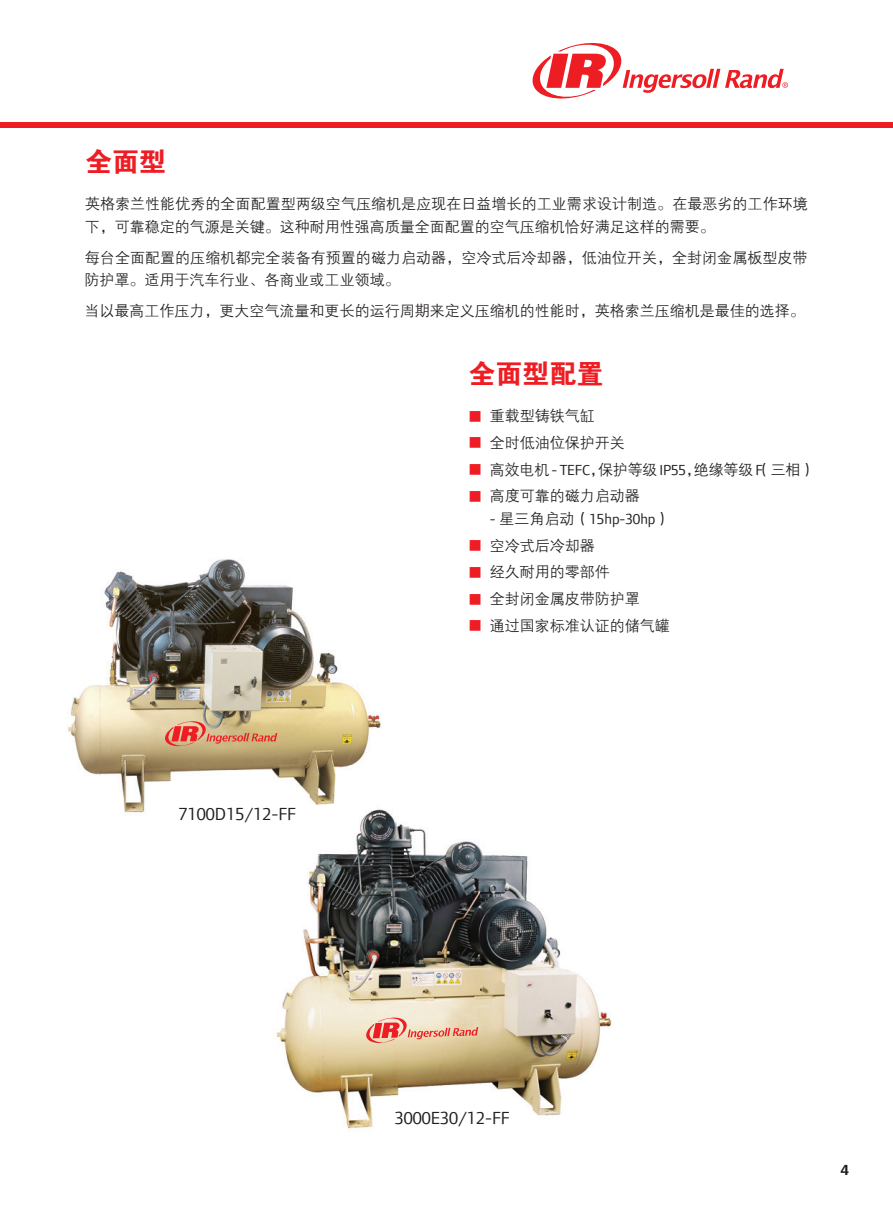
<style>
.page{position:relative;width:893px;height:1212px;background:#fff}
.page>*{position:absolute;margin:0;border:0;box-sizing:border-box;transform-origin:0 0}
.t1{font:27px "FZDHTJW GB1 0";color:#ee1d23}
.t2{font:18px "Foundry Form Sansbook";color:#231f20}
.t3{font:15px/22.5px "FZZDXJW GB1 0";color:#231f20}
.t4{font:15px "Foundry Form Sansbook";color:#231f20}
.t5{font:15px "Foundry Form Sansbold";color:#231f20}
.s1{font-size:13.5px;color:#ee1d23}
.s2{font-family:"Foundry Form Sansbook"}
.s3{font-family:"FZZDXJW GB1 0"}
</style>
<div class="page">
<img style="left:67px;top:559px;width:545px;height:570px">
<div style="left:0;top:122px;width:893px;height:6px;background:#ee1d23"></div>
<svg style="left:532px;top:42px;width:256px;height:57px"></svg>
<svg style="left:365px;top:1016px;width:113px;height:27px;background:#ebb39c"></svg>
<svg style="left:164px;top:720px;width:113px;height:27px;background:#d69974"></svg>
<h1 class="t1" style="left:85px;top:147px;width:82px">全面型</h1>
<p class="t3" style="left:85px;top:193px;width:724px">英格索兰性能优秀的全面配置型两级空气压缩机是应现在日益增长的工业需求设计制造。在最恶劣的工作环境下，可靠稳定的气源是关键。这种耐用性强高质量全面配置的空气压缩机恰好满足这样的需要。</p>
<p class="t3" style="left:85px;top:247px;width:724px">每台全面配置的压缩机都完全装备有预置的磁力启动器，空冷式后冷却器，低油位开关，全封闭金属板型皮带防护罩。适用于汽车行业、各商业或工业领域。</p>
<p class="t3" style="left:85px;top:300px;width:722px">当以最高工作压力，更大空气流量和更长的运行周期来定义压缩机的性能时，英格索兰压缩机是最佳的选择。</p>
<p class="t2" style="left:179px;top:804px;width:119px">7100D15/12-FF</p>
<h1 class="t1" style="left:469px;top:359px;width:136px">全面型配置</h1>
<p class="t3" style="left:469px;top:405px;width:128px"><span class="s1">■</span> 重载型铸铁气缸</p>
<p class="t3" style="left:469px;top:432px;width:158px"><span class="s1">■</span> 全时低油位保护开关</p>
<p class="t3" style="left:469px;top:459px;width:348px"><span class="s1">■</span> 高效电机<span class="s2">- TEFC</span>，保护等级<span class="s2">IP55</span>，绝缘等级<span class="s2">F</span>（三相）</p>
<p class="t3" style="left:469px;top:485px;width:173px"><span class="s1">■</span> 高度可靠的磁力启动器</p>
<p class="t4" style="left:490px;top:510px;width:182px">- <span class="s3">星三角启动（</span>15hp-30hp<span class="s3">）</span></p>
<p class="t3" style="left:469px;top:535px;width:128px"><span class="s1">■</span> 空冷式后冷却器</p>
<p class="t3" style="left:469px;top:561px;width:143px"><span class="s1">■</span> 经久耐用的零部件</p>
<p class="t3" style="left:469px;top:588px;width:173px"><span class="s1">■</span> 全封闭金属皮带防护罩</p>
<p class="t3" style="left:469px;top:615px;width:203px"><span class="s1">■</span> 通过国家标准认证的储气罐</p>
<p class="t2" style="left:395px;top:1108px;width:116px">3000E30/12-FF</p>
<p class="t5" style="left:841px;top:1161px;width:9px">4</p>
</div>
